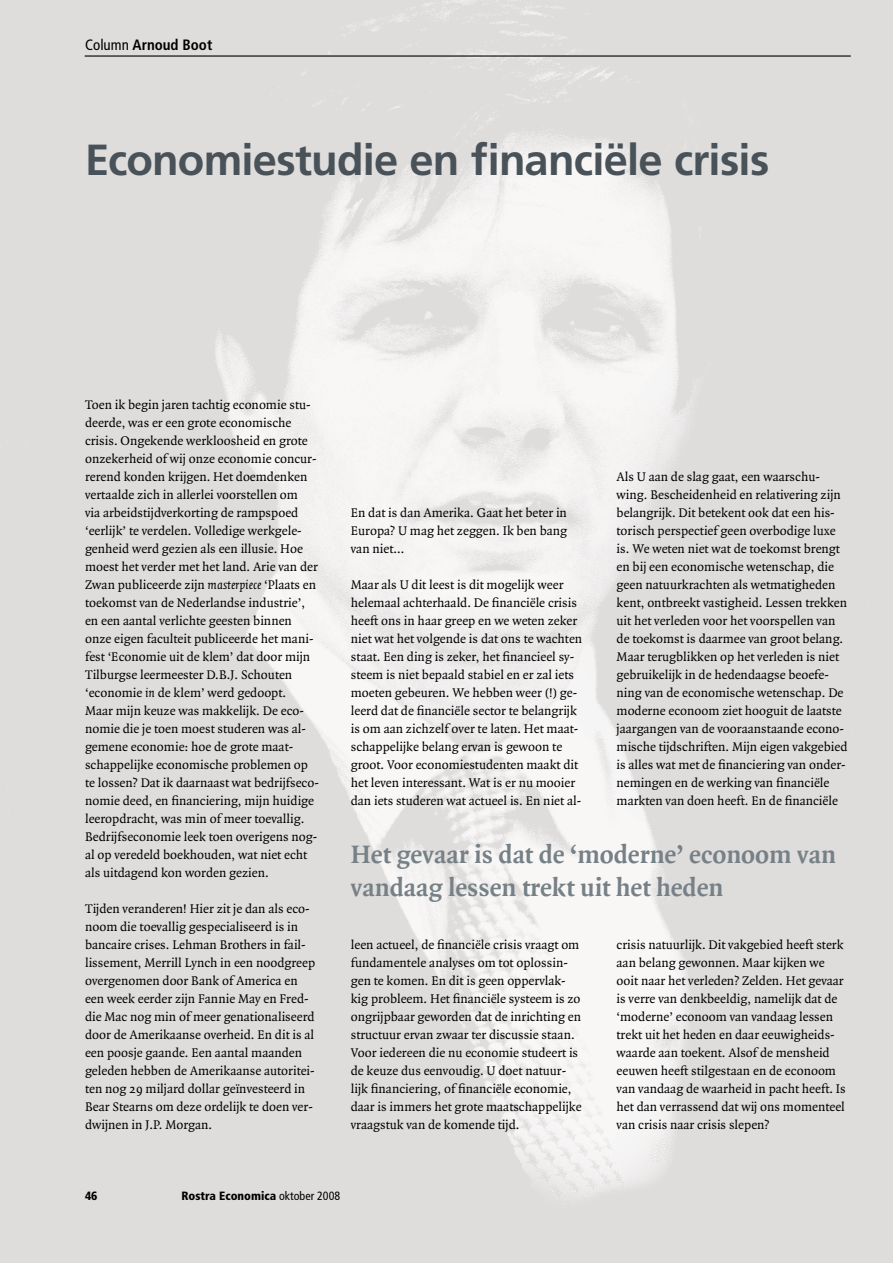
<style>
.page{position:relative;width:893px;height:1263px;background:#fff}
.page>*{position:absolute;margin:0;border:0;box-sizing:border-box;transform-origin:0 0}
.t1{font:700 43.5px "Frutiger";letter-spacing:-.02em;color:#485258}
.t2{font:700 27px/33px "Quadraat";color:#768187}
.t3{font:700 condensed 15px "Frutiger";color:#000}
.t4{font:13.5px/18px "Quadraat";color:#000}
.t5{font:900 condensed 12px "Frutiger";color:#000}
.s1{font-weight:400}
.s2{font-style:italic}
</style>
<div class="page">
<img style="left:0;top:0;width:893px;height:1263px">
<hr style="left:85px;top:55px;width:765px;height:2px;background:#000">
<p class="t3" style="left:85px;top:36px;width:129px"><span class="s1">Column</span> Arnoud Boot</p>
<h1 class="t1" style="left:85px;top:134px;width:686px">Economiestudie en financiële crisis</h1>
<p class="t4" style="left:85px;top:396px;width:235px">Toen ik begin jaren tachtig economie stu&shy;deerde, was er een grote economische crisis. Ongekende werkloosheid en grote onzekerheid of wij onze economie concur&shy;rerend konden krijgen. Het doemdenken vertaalde zich in allerlei voorstellen om<br>via arbeidstijdverkorting de rampspoed ‘eerlijk’ te verdelen. Volledige werkgele&shy;genheid werd gezien als een illusie. Hoe moest het verder met het land. Arie van der Zwan publiceerde zijn <span class="s2">masterpiece</span> ‘Plaats en toekomst van de Nederlandse industrie’, en een aantal verlichte geesten binnen onze eigen faculteit publiceerde het mani&shy;fest ‘Economie uit de klem’ dat door mijn Tilburgse leermeester D.B.J. Schouten ‘economie <span class="s2">in</span> de klem’ werd gedoopt.<br>Maar mijn keuze was makkelijk. De eco&shy;nomie die je toen moest studeren was al&shy;gemene economie: hoe de grote maat&shy;schappelijke economische problemen op te lossen? Dat ik daarnaast wat bedrijfseco&shy;nomie deed, en financiering, mijn huidige leeropdracht, was min of meer toevallig.<br>Bedrijfseconomie leek toen overigens nog&shy;al op veredeld boekhouden, wat niet echt als uitdagend kon worden gezien.</p>
<p class="t4" style="left:85px;top:900px;width:232px">Tijden veranderen! Hier zit je dan als eco&shy;noom die toevallig gespecialiseerd is in bancaire crises. Lehman Brothers in fail&shy;lissement, Merrill Lynch in een noodgreep overgenomen door Bank of America en een week eerder zijn Fannie May en Fred&shy;die Mac nog min of meer genationaliseerd door de Amerikaanse overheid. En dit is al een poosje gaande. Een aantal maanden geleden hebben de Amerikaanse autoritei&shy;ten nog 29 miljard dollar geïnvesteerd in Bear Stearns om deze ordelijk te doen ver&shy;dwijnen in J.P. Morgan.</p>
<p class="t4" style="left:351px;top:504px;width:218px;text-align:justify">En dat is dan Amerika. Gaat het beter in Europa? U mag het zeggen. Ik ben bang van niet…</p>
<p class="t4" style="left:351px;top:576px;width:233px">Maar als U dit leest is dit mogelijk weer helemaal achterhaald. De financiële crisis heeft ons in haar greep en we weten zeker niet wat het volgende is dat ons te wachten staat. Een ding is zeker, het financieel sy&shy;steem is niet bepaald stabiel en er zal iets moeten gebeuren. We hebben weer (!) ge&shy;leerd dat de financiële sector te belangrijk is om aan zichzelf over te laten. Het maat&shy;schappelijke belang ervan is gewoon te groot. Voor economiestudenten maakt dit het leven interessant. Wat is er nu mooier dan iets studeren wat actueel is. En niet al-</p>
<p class="t4" style="left:617px;top:468px;width:232px">Als U aan de slag gaat, een waarschu&shy;wing. Bescheidenheid en relativering zijn belangrijk. Dit betekent ook dat een his&shy;torisch perspectief geen overbodige luxe is. We weten niet wat de toekomst brengt en bij een economische wetenschap, die geen natuurkrachten als wetmatigheden kent, ontbreekt vastigheid. Lessen trekken uit het verleden voor het voorspellen van de toekomst is daarmee van groot belang.<br>Maar terugblikken op het verleden is niet gebruikelijk in de hedendaagse beoefe&shy;ning van de economische wetenschap. De moderne econoom ziet hooguit de laatste jaargangen van de vooraanstaande econo&shy;mische tijdschriften. Mijn eigen vakgebied is alles wat met de financiering van onder&shy;nemingen en de werking van financiële markten van doen heeft. En de financiële</p>
<h2 class="t2" style="left:351px;top:839px;width:487px">Het gevaar is dat de ‘moderne’ econoom van vandaag lessen trekt uit het heden</h2>
<p class="t4" style="left:351px;top:936px;width:232px">leen actueel, de financiële crisis vraagt om fundamentele analyses om tot oplossin&shy;gen te komen. En dit is geen oppervlak&shy;kig probleem. Het financiële systeem is zo ongrijpbaar geworden dat de inrichting en structuur ervan zwaar ter discussie staan.<br>Voor iedereen die nu economie studeert is de keuze dus eenvoudig. U doet natuur&shy;lijk financiering, of financiële economie, daar is immers het grote maatschappelijke vraagstuk van de komende tijd.</p>
<p class="t4" style="left:617px;top:936px;width:231px">crisis natuurlijk. Dit vakgebied heeft sterk aan belang gewonnen. Maar kijken we ooit naar het verleden? Zelden. Het gevaar is verre van denkbeeldig, namelijk dat de ‘moderne’ econoom van vandaag lessen trekt uit het heden en daar eeuwigheids&shy;waarde aan toekent. Alsof de mensheid eeuwen heeft stilgestaan en de econoom van vandaag de waarheid in pacht heeft. Is het dan verrassend dat wij ons momenteel van crisis naar crisis slepen?</p>
<p class="t5" style="left:85px;top:1188px;width:14px">46</p>
<p class="t5" style="left:181px;top:1188px;width:160px">Rostra Economica <span class="s1">oktober 2008</span></p>
</div>
